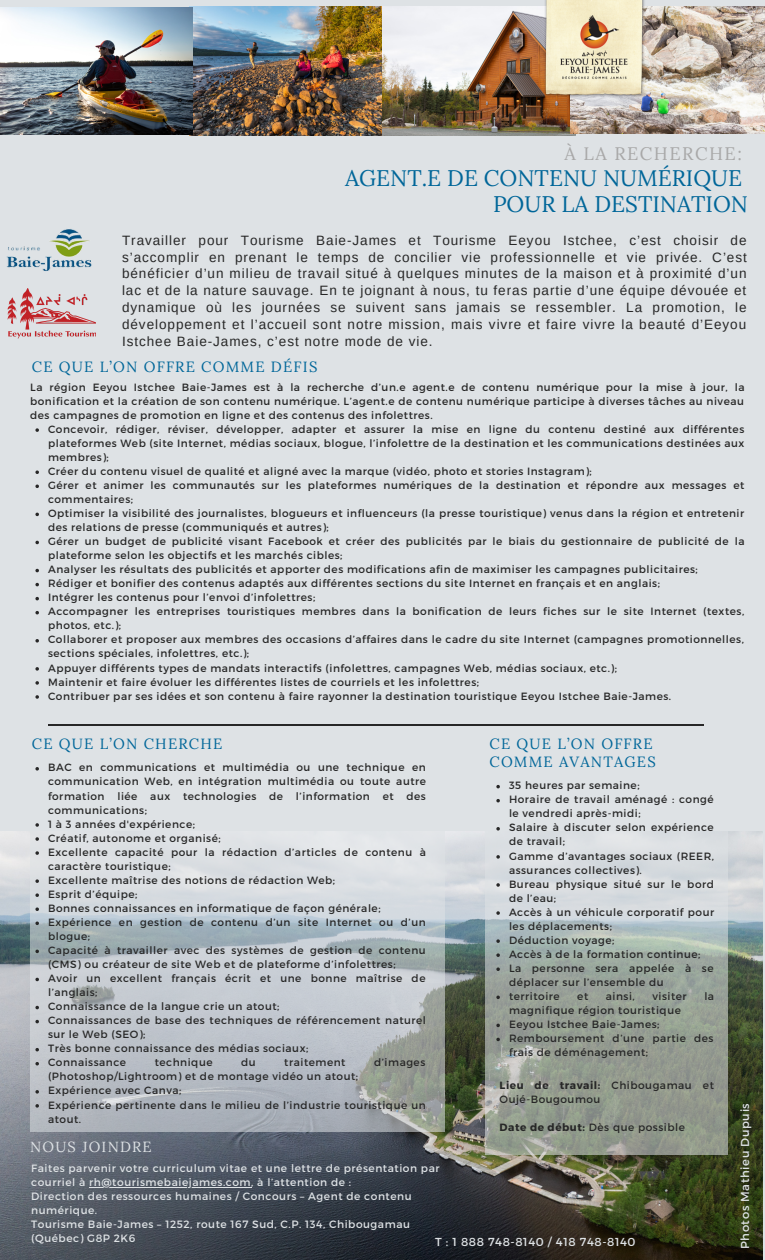
<style>
.page{position:relative;width:765px;height:1260px;background:#dee2e5}
.page>*{position:absolute;margin:0;border:0;box-sizing:border-box;transform-origin:0 0}
.t1{font:22.5px/26.2px "Lora";color:#069;text-align:right}
.t2{font:18.12px "Lora";letter-spacing:.08em;color:#a8a8a8}
.t3{font:14.88px/18.5px "Lora";letter-spacing:.08em;color:#069}
.t4{font:14.62px "Lora";letter-spacing:.08em;color:#dee2e5}
.t5{font:13.5px/16.9px "Arimo";letter-spacing:.07em;color:#272727;text-align:justify}
.t6{font:11.62px "Montserrat";letter-spacing:.05em;color:#dee2e5}
.t7{font:10.62px/14.1px "Montserrat";letter-spacing:.05em;color:#dee2e5}
.t8{font:10.5px/14px "Montserrat";letter-spacing:.05em;color:#272727}
.s1{font-weight:700}
</style>
<div class="page">
<hr style="left:48px;top:725px;width:655px;height:1px;background:#272727">
<img style="left:193px;top:7px;width:382px;height:128px">
<img style="left:0;top:7px;width:193px;height:128px">
<img style="left:571px;top:6px;width:194px;height:128px">
<img style="left:543px;top:0;width:103px;height:100px">
<img style="left:0;top:831px;width:762px;height:429px">
<svg style="left:30px;top:831px;width:414px;height:301px"></svg>
<img style="left:6px;top:229px;width:86px;height:42px">
<img style="left:7px;top:288px;width:89px;height:51px">
<svg style="left:35px;top:428px;width:4px;height:4px"></svg>
<svg style="left:35px;top:470px;width:4px;height:4px"></svg>
<svg style="left:35px;top:485px;width:4px;height:3px"></svg>
<svg style="left:35px;top:513px;width:4px;height:3px"></svg>
<svg style="left:35px;top:541px;width:4px;height:3px"></svg>
<svg style="left:35px;top:569px;width:4px;height:3px"></svg>
<svg style="left:35px;top:583px;width:4px;height:3px"></svg>
<svg style="left:35px;top:597px;width:4px;height:3px"></svg>
<svg style="left:35px;top:611px;width:4px;height:3px"></svg>
<svg style="left:35px;top:639px;width:4px;height:4px"></svg>
<svg style="left:35px;top:667px;width:4px;height:4px"></svg>
<svg style="left:35px;top:681px;width:4px;height:4px"></svg>
<svg style="left:35px;top:695px;width:4px;height:4px"></svg>
<hr style="left:89px;top:1187px;width:162px;height:1px;background:#dee2e5">
<svg style="left:35px;top:767px;width:4px;height:4px"></svg>
<svg style="left:35px;top:823px;width:4px;height:4px"></svg>
<svg style="left:35px;top:837px;width:4px;height:4px"></svg>
<svg style="left:35px;top:851px;width:4px;height:4px"></svg>
<svg style="left:35px;top:879px;width:4px;height:4px"></svg>
<svg style="left:35px;top:893px;width:4px;height:4px"></svg>
<svg style="left:35px;top:907px;width:4px;height:4px"></svg>
<svg style="left:35px;top:922px;width:4px;height:3px"></svg>
<svg style="left:35px;top:950px;width:4px;height:3px"></svg>
<svg style="left:35px;top:978px;width:4px;height:3px"></svg>
<svg style="left:35px;top:1006px;width:4px;height:3px"></svg>
<svg style="left:35px;top:1020px;width:4px;height:3px"></svg>
<svg style="left:35px;top:1048px;width:4px;height:3px"></svg>
<svg style="left:35px;top:1062px;width:4px;height:3px"></svg>
<svg style="left:35px;top:1090px;width:4px;height:4px"></svg>
<svg style="left:35px;top:1104px;width:4px;height:4px"></svg>
<svg style="left:485px;top:788px;width:243px;height:367px"></svg>
<svg style="left:496px;top:785px;width:4px;height:3px"></svg>
<svg style="left:496px;top:799px;width:4px;height:3px"></svg>
<svg style="left:496px;top:827px;width:4px;height:4px"></svg>
<svg style="left:496px;top:855px;width:4px;height:4px"></svg>
<svg style="left:496px;top:883px;width:4px;height:4px"></svg>
<svg style="left:496px;top:911px;width:4px;height:4px"></svg>
<svg style="left:496px;top:939px;width:4px;height:4px"></svg>
<svg style="left:496px;top:953px;width:4px;height:4px"></svg>
<svg style="left:496px;top:967px;width:4px;height:4px"></svg>
<svg style="left:496px;top:996px;width:4px;height:3px"></svg>
<svg style="left:496px;top:1024px;width:4px;height:3px"></svg>
<svg style="left:496px;top:1038px;width:4px;height:3px"></svg>
<h2 class="t2" style="left:565px;top:141px;width:179px">À LA RECHERCHE:</h2>
<h1 class="t1" style="left:345px;top:165px;width:405px">AGENT.E DE CONTENU NUMÉRIQUE<br>POUR LA DESTINATION</h1>
<p class="t5" style="left:122px;top:232px;width:626px">Travailler pour Tourisme Baie-James et Tourisme Eeyou Istchee, c’est choisir de s’accomplir en prenant le temps de concilier vie professionnelle et vie privée. C’est bénéficier d’un milieu de travail situé à quelques minutes de la maison et à proximité d’un lac et de la nature sauvage. En te joignant à nous, tu feras partie d’une équipe dévouée et dynamique où les journées se suivent sans jamais se ressembler. La promotion, le développement et l’accueil sont notre mission, mais vivre et faire vivre la beauté d’Eeyou Istchee Baie-James, c’est notre mode de vie.</p>
<h3 class="t3" style="left:32px;top:357px;width:287px">CE QUE L’ON OFFRE COMME DÉFIS</h3>
<p class="t8" style="left:30px;top:379px;width:716px;text-align:justify">La région Eeyou Istchee Baie-James est à la recherche d’un.e agent.e de contenu numérique pour la mise à jour, la bonification et la création de son contenu numérique. L’agent.e de contenu numérique participe à diverses tâches au niveau des campagnes de promotion en ligne et des contenus des infolettres.</p>
<p class="t8" style="left:48px;top:421px;width:698px">Concevoir, rédiger, réviser, développer, adapter et assurer la mise en ligne du contenu destiné aux différentes plateformes Web (site Internet, médias sociaux, blogue, l’infolettre de la destination et les communications destinées aux membres);<br>Créer du contenu visuel de qualité et aligné avec la marque (vidéo, photo et stories Instagram);<br>Gérer et animer les communautés sur les plateformes numériques de la destination et répondre aux messages et commentaires;<br>Optimiser la visibilité des journalistes, blogueurs et influenceurs (la presse touristique) venus dans la région et entretenir des relations de presse (communiqués et autres);<br>Gérer un budget de publicité visant Facebook et créer des publicités par le biais du gestionnaire de publicité de la plateforme selon les objectifs et les marchés cibles;<br>Analyser les résultats des publicités et apporter des modifications afin de maximiser les campagnes publicitaires; Rédiger et bonifier des contenus adaptés aux différentes sections du site Internet en français et en anglais;<br>Intégrer les contenus pour l’envoi d’infolettres;<br>Accompagner les entreprises touristiques membres dans la bonification de leurs fiches sur le site Internet (textes, photos, etc.);<br>Collaborer et proposer aux membres des occasions d’affaires dans le cadre du site Internet (campagnes promotionnelles, sections spéciales, infolettres, etc.);<br>Appuyer différents types de mandats interactifs (infolettres, campagnes Web, médias sociaux, etc.);<br>Maintenir et faire évoluer les différentes listes de courriels et les infolettres;<br>Contribuer par ses idées et son contenu à faire rayonner la destination touristique Eeyou Istchee Baie-James.</p>
<h3 class="t3" style="left:32px;top:734px;width:192px">CE QUE L’ON CHERCHE</h3>
<p class="t8" style="left:48px;top:760px;width:380px">BAC en communications et multimédia ou une technique en communication Web, en intégration multimédia ou toute autre formation liée aux technologies de l’information et des communications;<br>1 à 3 années d'expérience;<br>Créatif, autonome et organisé;<br>Excellente capacité pour la rédaction d’articles de contenu à caractère touristique;<br>Excellente maîtrise des notions de rédaction Web;<br>Esprit d’équipe;<br>Bonnes connaissances en informatique de façon générale; Expérience en gestion de contenu d’un site Internet ou d’un blogue;<br>Capacité à travailler avec des systèmes de gestion de contenu (CMS) ou créateur de site Web et de plateforme d’infolettres; Avoir un excellent français écrit et une bonne maîtrise de l’anglais;<br>Connaissance de la langue crie un atout;<br>Connaissances de base des techniques de référencement naturel sur le Web (SEO);<br>Très bonne connaissance des médias sociaux;<br>Connaissance</p>
<p class="t8" style="left:155px;top:1055px;width:59px">technique</p>
<p class="t8" style="left:241px;top:1055px;width:16px">du</p>
<p class="t8" style="left:284px;top:1055px;width:63px">traitement</p>
<p class="t8" style="left:374px;top:1055px;width:53px">d’images</p>
<p class="t8" style="left:48px;top:1069px;width:379px">(Photoshop/Lightroom) et de montage vidéo un atout;<br>Expérience avec Canva;<br>Expérience pertinente dans le milieu de l’industrie touristique un atout.</p>
<h3 class="t3" style="left:489px;top:734px;width:168px">CE QUE L’ON OFFRE<br>COMME AVANTAGES</h3>
<p class="t8" style="left:509px;top:778px;width:207px">35 heures par semaine;<br>Horaire de travail aménagé : congé le vendredi après-midi;<br>Salaire à discuter selon expérience de travail;<br>Gamme d’avantages sociaux (REER, assurances collectives).<br>Bureau physique situé sur le bord de l’eau;<br>Accès à un véhicule corporatif pour les déplacements;<br>Déduction voyage;<br>Accès à de la formation continue;<br>La personne sera appelée à se déplacer sur l’ensemble du territoire</p>
<p class="t8" style="left:577px;top:989px;width:13px">et</p>
<p class="t8" style="left:606px;top:989px;width:30px">ainsi,</p>
<p class="t8" style="left:652px;top:989px;width:36px">visiter</p>
<p class="t8" style="left:704px;top:989px;width:11px">la</p>
<p class="t8" style="left:509px;top:1003px;width:206px">magnifique région touristique<br>Eeyou Istchee Baie-James;<br>Remboursement d’une partie des frais de déménagement;</p>
<p class="t8" style="left:500px;top:1078px;width:216px"><span class="s1">Lieu de travail:</span> Chibougamau et<br>Oujé-Bougoumou</p>
<p class="t8" style="left:500px;top:1120px;width:187px"><span class="s1">Date de début:</span> Dès que possible</p>
<h3 class="t4" style="left:30px;top:1138px;width:123px">NOUS JOINDRE</h3>
<p class="t7" style="left:31px;top:1160px;width:410px">Faites parvenir votre curriculum vitae et une lettre de présentation par courriel à rh@tourismebaiejames.com, à l’attention de :<br>Direction des ressources humaines / Concours – Agent de contenu numérique.<br>Tourisme Baie-James – 1252, route 167 Sud, C.P. 134, Chibougamau (Québec) G8P 2K6</p>
<p class="t6" style="left:435px;top:1235px;width:202px">T : 1 888 748-8140 / 418 748-8140</p>
<p class="t6" style="left:737px;top:1249px;width:147px;rotate:-90deg">Photos Mathieu Dupuis</p>
</div>
